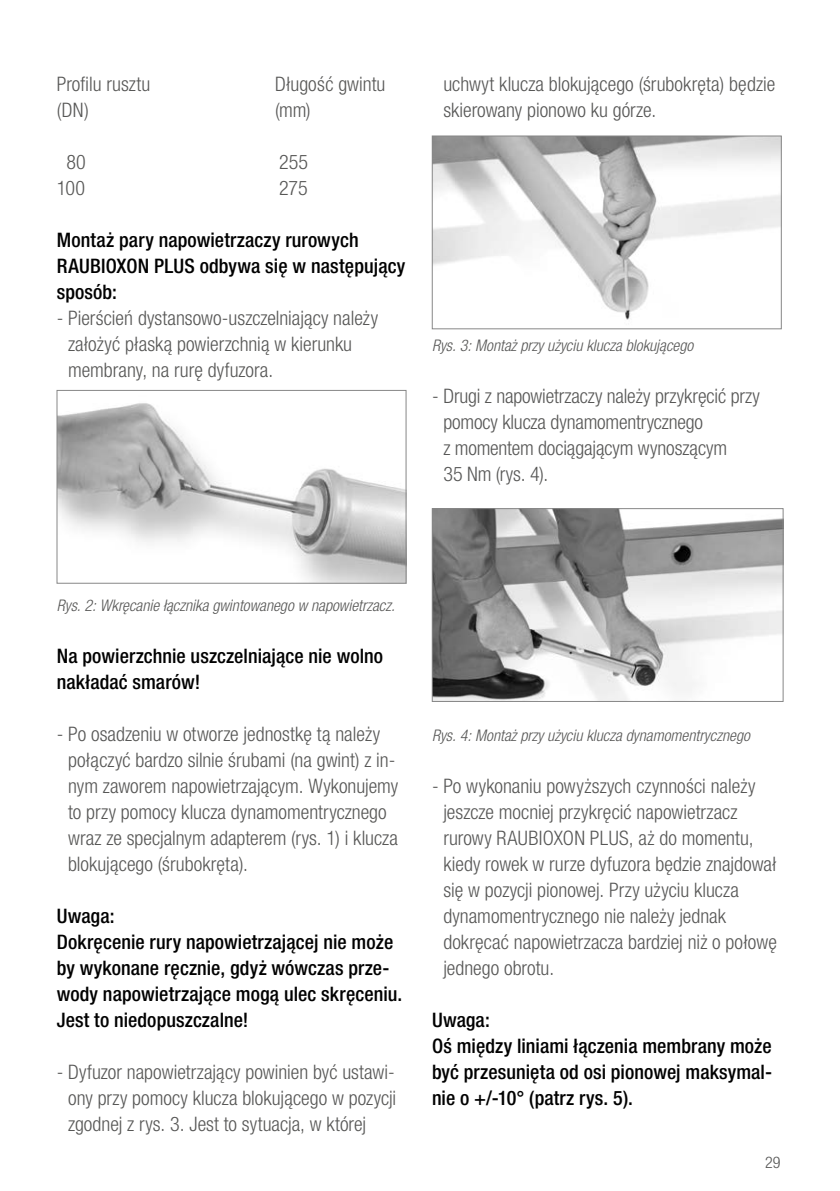
<style>
.page{position:relative;width:840px;height:1191px;background:#fff}
.page>*{position:absolute;margin:0;border:0;box-sizing:border-box;transform-origin:0 0}
._16_body_text_-_10pt{font:300 condensed 20px/26px "Helvetica Neue LTW1 G";color:#575756}
._13_headline_-_10pt{font:500 condensed 20px/26px "Helvetica Neue LTW1 G";letter-spacing:.005em;color:#000}
.t1{font:italic 300 condensed 16px "Helvetica Neue LTW1 G";color:#575756}
.t2{font:300 condensed 16px "Helvetica Neue LTW1 G";color:#575756}
</style>
<div class="page">
<img style="left:59px;top:403px;width:345px;height:178px">
<div style="left:57px;top:390px;width:349px;height:193px;border:1px solid #878787"></div>
<img style="left:434px;top:138px;width:345px;height:182px">
<div style="left:432px;top:136px;width:349px;height:193px;border:1px solid #878787"></div>
<img style="left:434px;top:510px;width:346px;height:189px">
<div style="left:432px;top:508px;width:350px;height:193px;border:1px solid #878787"></div>
<p class="_16_body_text_-_10pt" style="left:57px;top:71px;width:95px">Profilu rusztu</p>
<p class="_16_body_text_-_10pt" style="left:275px;top:71px;width:112px">Długość gwintu</p>
<p class="_16_body_text_-_10pt" style="left:57px;top:97px;width:34px">(DN)</p>
<p class="_16_body_text_-_10pt" style="left:275px;top:97px;width:37px">(mm)</p>
<p class="_16_body_text_-_10pt" style="left:66px;top:149px;width:21px">80</p>
<p class="_16_body_text_-_10pt" style="left:279px;top:149px;width:31px">255</p>
<p class="_16_body_text_-_10pt" style="left:57px;top:175px;width:30px">100</p>
<p class="_16_body_text_-_10pt" style="left:279px;top:175px;width:30px">275</p>
<p class="_13_headline_-_10pt" style="left:57px;top:227px;width:350px">Montaż pary napowietrzaczy rurowych<br>RAUBIOXON PLUS odbywa się w następujący sposób:</p>
<p class="_16_body_text_-_10pt" style="left:68px;top:305px;width:311px;text-indent:-11px">- Pierścień dystansowo-uszczelniający należy założyć płaską powierzchnią w kierunku membrany, na rurę dyfuzora.</p>
<p class="_16_body_text_-_10pt" style="left:443px;top:71px;width:333px">uchwyt klucza blokującego (śrubokręta) będzie skierowany pionowo ku górze.</p>
<p class="t1" style="left:432px;top:336px;width:263px">Rys. 3: Montaż przy użyciu klucza blokującego</p>
<p class="_16_body_text_-_10pt" style="left:443px;top:383px;width:318px;text-indent:-11px">- Drugi z napowietrzaczy należy przykręcić przy pomocy klucza dynamomentrycznego<br>z momentem dociągającym wynoszącym<br>35 Nm (rys. 4).</p>
<p class="t1" style="left:57px;top:596px;width:339px">Rys. 2: Wkręcanie łącznika gwintowanego w napowietrzacz.</p>
<p class="_13_headline_-_10pt" style="left:57px;top:643px;width:328px">Na powierzchnie uszczelniające nie wolno nakładać smarów!</p>
<p class="_16_body_text_-_10pt" style="left:68px;top:721px;width:331px;text-indent:-11px">- Po osadzeniu w otworze jednostkę tą należy połączyć bardzo silnie śrubami (na gwint) z in&shy;nym zaworem napowietrzającym. Wykonujemy to przy pomocy klucza dynamomentrycznego wraz ze specjalnym adapterem (rys. 1) i klucza blokującego (śrubokręta).</p>
<p class="_13_headline_-_10pt" style="left:57px;top:903px;width:59px">Uwaga:</p>
<p class="_13_headline_-_10pt" style="left:57px;top:929px;width:347px">Dokręcenie rury napowietrzającej nie może by wykonane ręcznie, gdyż wówczas prze&shy;wody napowietrzające mogą ulec skręceniu.<br>Jest to niedopuszczalne!</p>
<p class="_16_body_text_-_10pt" style="left:68px;top:1059px;width:329px;text-align:justify;text-indent:-11px">- Dyfuzor napowietrzający powinien być ustawi&shy;ony przy pomocy klucza blokującego w pozycji zgodnej z rys. 3. Jest to sytuacja, w której</p>
<p class="t1" style="left:432px;top:726px;width:319px">Rys. 4: Montaż przy użyciu klucza dynamomentrycznego</p>
<p class="_16_body_text_-_10pt" style="left:443px;top:773px;width:335px;text-indent:-11px">- Po wykonaniu powyższych czynności należy jeszcze mocniej przykręcić napowietrzacz rurowy RAUBIOXON PLUS, aż do momentu, kiedy rowek w rurze dyfuzora będzie znajdował się w pozycji pionowej. Przy użyciu klucza dynamomentrycznego nie należy jednak dokręcać napowietrzacza bardziej niż o połowę jednego obrotu.</p>
<p class="_13_headline_-_10pt" style="left:432px;top:1007px;width:59px">Uwaga:</p>
<p class="_13_headline_-_10pt" style="left:432px;top:1033px;width:341px;text-align:justify">Oś między liniami łączenia membrany może być przesunięta od osi pionowej maksymal&shy;nie o +/-10° (patrz rys. 5).</p>
<p class="t2" style="left:764px;top:1153px;width:17px">29</p>
</div>
